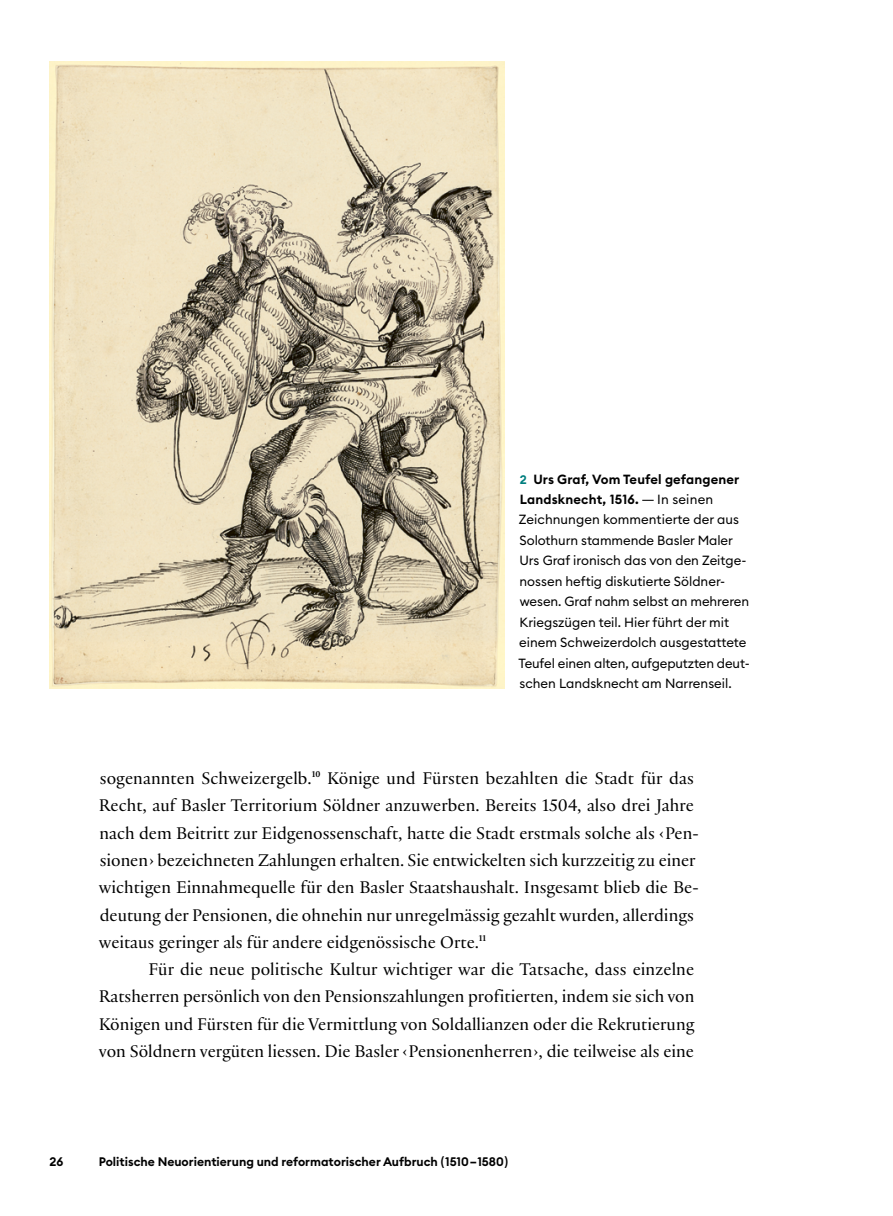
<style>
.page{position:relative;width:893px;height:1216px;background:#fff}
.page>*{position:absolute;margin:0;border:0;box-sizing:border-box;transform-origin:0 0}
.GT_mit_Einzug{font:18.2px/27.3px "Practice";color:#000}
.Abb_Legende_fett{font:13.12px/20.5px "Euclid Circular B";color:#000}
.Abb_Legende_fett-2{font:600 13.12px/20.5px "Euclid Circular B";letter-spacing:.01em;color:#000}
.Fusszeile_links{font:600 12.25px "Euclid Circular B";color:#000}
.s1{font-size:12.25px;color:#007e7e}
</style>
<div class="page">
<img style="left:50px;top:61px;width:454px;height:627px">
<svg style="left:642px;top:500px;width:12px;height:1px"></svg>
<p class="Abb_Legende_fett-2" style="left:520px;top:468px;width:221px"><span class="s1">2</span> Urs Graf, Vom Teufel gefangener<br>Landsknecht, 1516.</p>
<p class="Abb_Legende_fett" style="left:518px;top:489px;width:233px;text-indent:139px">In seinen Zeichnungen kommentierte der aus Solothurn stammende Basler Maler Urs Graf ironisch das von den Zeitge&shy;nossen heftig diskutierte Söldner&shy;wesen. Graf nahm selbst an mehreren Kriegszügen teil. Hier führt der mit einem Schweizerdolch ausgestattete Teufel einen alten, aufgeputzten deut&shy;schen Landsknecht am Narrenseil.</p>
<p class="GT_mit_Einzug" style="left:99px;top:763px;width:602px">sogenannten Schweizergelb.<sup>10</sup> Könige und Fürsten bezahlten die Stadt für das Recht, auf Basler Territorium Söldner anzuwerben. Bereits 1504, also drei Jahre nach dem Beitritt zur Eidgenossenschaft, hatte die Stadt erstmals solche als ‹Pen&shy;sionen› bezeichneten Zahlungen erhalten. Sie entwickelten sich kurzzeitig zu einer wichtigen Einnahmequelle für den Basler Staatshaushalt. Insgesamt blieb die Be&shy;deutung der Pensionen, die ohnehin nur unregelmässig gezahlt wurden, allerdings weitaus geringer als für andere eidgenössische Orte.<sup>11</sup></p>
<p class="GT_mit_Einzug" style="left:99px;top:955px;width:597px;text-align:justify;text-indent:50px">Für die neue politische Kultur wichtiger war die Tatsache, dass einzelne Ratsherren persönlich von den Pensionszahlungen profitierten, indem sie sich von Königen und Fürsten für die Vermittlung von Soldallianzen oder die Rekrutierung von Söldnern vergüten liessen. Die Basler ‹Pensionenherren›, die teilweise als eine</p>
<p class="Fusszeile_links" style="left:50px;top:1153px;width:15px">26</p>
<p class="Fusszeile_links" style="left:99px;top:1153px;width:411px">Politische Neuorientierung und reformatorischer Aufbruch (1510–1580)</p>
</div>
